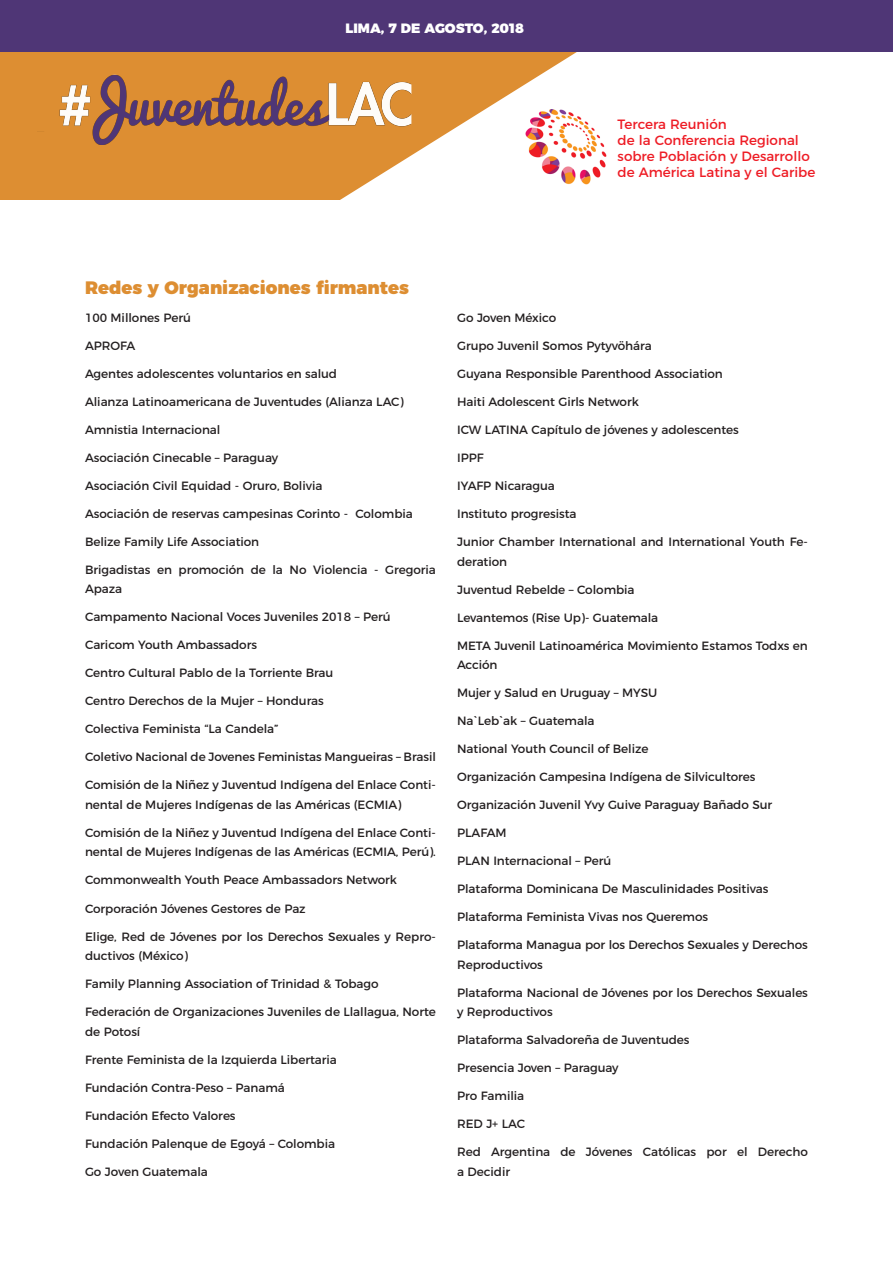
<style>
.page{position:relative;width:893px;height:1263px;background:#fff}
.page>*{position:absolute;margin:0;border:0;box-sizing:border-box;transform-origin:0 0}
.t1{font:900 18px "Montserrat";color:#dd8e32}
.t2{font:13.5px "Montserrat";color:#ee1c25}
.t3{font:900 13.5px "Montserrat";color:#fff}
.t4{font:12px/19.5px "Montserrat";letter-spacing:-.005em;color:#231f20}
</style>
<div class="page">
<div style="left:0;top:0;width:893px;height:200px;background:#dd8e32"></div>
<img style="left:37px;top:75px;width:186px;height:69px">
<svg style="left:223px;top:51px;width:670px;height:149px;fill:#fff"></svg>
<img style="left:525px;top:109px;width:84px;height:77px">
<div style="left:0;top:0;width:893px;height:51px;background:#4f3676"></div>
<p class="t3" style="left:346px;top:16px;width:180px">LIMA, 7 DE AGOSTO, 2018</p>
<p class="t2" style="left:618px;top:113px;width:111px">Tercera Reunión</p>
<p class="t2" style="left:618px;top:129px;width:183px">de la Conferencia Regional</p>
<p class="t2" style="left:618px;top:146px;width:194px">sobre Población y Desarrollo</p>
<p class="t2" style="left:618px;top:162px;width:199px">de América Latina y el Caribe</p>
<p class="t1" style="left:85px;top:272px;width:326px">Redes y Organizaciones firmantes</p>
<p class="t4" style="left:85px;top:307px;width:107px">100 Millones Perú</p>
<p class="t4" style="left:85px;top:335px;width:52px">APROFA</p>
<p class="t4" style="left:85px;top:363px;width:254px">Agentes adolescentes voluntarios en salud</p>
<p class="t4" style="left:85px;top:391px;width:320px">Alianza Latinoamericana de Juventudes (Alianza LAC)</p>
<p class="t4" style="left:85px;top:419px;width:137px">Amnistia Internacional</p>
<p class="t4" style="left:85px;top:447px;width:195px">Asociación Cinecable – Paraguay</p>
<p class="t4" style="left:85px;top:475px;width:239px">Asociación Civil Equidad - Oruro, Bolivia</p>
<p class="t4" style="left:85px;top:503px;width:329px">Asociación de reservas campesinas Corinto - Colombia</p>
<p class="t4" style="left:85px;top:531px;width:176px">Belize Family Life Association</p>
<p class="t4" style="left:85px;top:559px;width:352px">Brigadistas en promoción de la No Violencia - Gregoria<br>Apaza</p>
<p class="t4" style="left:85px;top:606px;width:307px">Campamento Nacional Voces Juveniles 2018 – Perú</p>
<p class="t4" style="left:85px;top:634px;width:173px">Caricom Youth Ambassadors</p>
<p class="t4" style="left:85px;top:662px;width:250px">Centro Cultural Pablo de la Torriente Brau</p>
<p class="t4" style="left:85px;top:690px;width:240px">Centro Derechos de la Mujer – Honduras</p>
<p class="t4" style="left:85px;top:718px;width:195px">Colectiva Feminista “La Candela”</p>
<p class="t4" style="left:85px;top:746px;width:352px">Coletivo Nacional de Jovenes Feministas Mangueiras – Brasil</p>
<p class="t4" style="left:85px;top:774px;width:352px">Comisión de la Niñez y Juventud Indígena del Enlace Conti&shy;nental de Mujeres Indígenas de las Américas (ECMIA)</p>
<p class="t4" style="left:85px;top:822px;width:352px">Comisión de la Niñez y Juventud Indígena del Enlace Conti&shy;nental de Mujeres Indígenas de las Américas (ECMIA, Perú).</p>
<p class="t4" style="left:85px;top:869px;width:314px">Commonwealth Youth Peace Ambassadors Network</p>
<p class="t4" style="left:85px;top:897px;width:222px">Corporación Jóvenes Gestores de Paz</p>
<p class="t4" style="left:85px;top:925px;width:352px">Elige, Red de Jóvenes por los Derechos Sexuales y Repro&shy;ductivos (México)</p>
<p class="t4" style="left:85px;top:973px;width:295px">Family Planning Association of Trinidad &amp; Tobago</p>
<p class="t4" style="left:85px;top:1001px;width:352px">Federación de Organizaciones Juveniles de Llallagua, Norte de Potosí</p>
<p class="t4" style="left:85px;top:1048px;width:253px">Frente Feminista de la Izquierda Libertaria</p>
<p class="t4" style="left:85px;top:1076px;width:201px">Fundación Contra-Peso – Panamá</p>
<p class="t4" style="left:85px;top:1104px;width:152px">Fundación Efecto Valores</p>
<p class="t4" style="left:85px;top:1132px;width:252px">Fundación Palenque de Egoyá – Colombia</p>
<p class="t4" style="left:85px;top:1160px;width:124px">Go Joven Guatemala</p>
<p class="t4" style="left:457px;top:307px;width:101px">Go Joven México</p>
<p class="t4" style="left:457px;top:335px;width:196px">Grupo Juvenil Somos Pytyvöhára</p>
<p class="t4" style="left:457px;top:363px;width:267px">Guyana Responsible Parenthood Association</p>
<p class="t4" style="left:457px;top:391px;width:183px">Haiti Adolescent Girls Network</p>
<p class="t4" style="left:457px;top:419px;width:283px">ICW LATINA Capítulo de jóvenes y adolescentes</p>
<p class="t4" style="left:457px;top:447px;width:28px">IPPF</p>
<p class="t4" style="left:457px;top:475px;width:99px">IYAFP Nicaragua</p>
<p class="t4" style="left:457px;top:503px;width:121px">Instituto progresista</p>
<p class="t4" style="left:457px;top:531px;width:352px">Junior Chamber International and International Youth Fe&shy;deration</p>
<p class="t4" style="left:457px;top:579px;width:179px">Juventud Rebelde – Colombia</p>
<p class="t4" style="left:457px;top:607px;width:203px">Levantemos (Rise Up)- Guatemala</p>
<p class="t4" style="left:457px;top:635px;width:352px">META Juvenil Latinoamérica Movimiento Estamos Todxs en<br>Acción</p>
<p class="t4" style="left:457px;top:682px;width:202px">Mujer y Salud en Uruguay – MYSU</p>
<p class="t4" style="left:457px;top:710px;width:139px">Na`Leb`ak – Guatemala</p>
<p class="t4" style="left:457px;top:738px;width:193px">National Youth Council of Belize</p>
<p class="t4" style="left:457px;top:766px;width:300px">Organización Campesina Indígena de Silvicultores</p>
<p class="t4" style="left:457px;top:794px;width:317px">Organización Juvenil Yvy Guive Paraguay Bañado Sur</p>
<p class="t4" style="left:457px;top:822px;width:51px">PLAFAM</p>
<p class="t4" style="left:457px;top:850px;width:156px">PLAN Internacional – Perú</p>
<p class="t4" style="left:457px;top:878px;width:313px">Plataforma Dominicana De Masculinidades Positivas</p>
<p class="t4" style="left:457px;top:906px;width:252px">Plataforma Feminista Vivas nos Queremos</p>
<p class="t4" style="left:457px;top:934px;width:352px">Plataforma Managua por los Derechos Sexuales y Derechos<br>Reproductivos</p>
<p class="t4" style="left:457px;top:982px;width:352px">Plataforma Nacional de Jóvenes por los Derechos Sexuales y Reproductivos</p>
<p class="t4" style="left:457px;top:1029px;width:234px">Plataforma Salvadoreña de Juventudes</p>
<p class="t4" style="left:457px;top:1057px;width:163px">Presencia Joven – Paraguay</p>
<p class="t4" style="left:457px;top:1085px;width:69px">Pro Familia</p>
<p class="t4" style="left:457px;top:1113px;width:69px">RED J+ LAC</p>
<p class="t4" style="left:457px;top:1141px;width:352px">Red Argentina de Jóvenes Católicas por el Derecho a Decidir</p>
</div>
